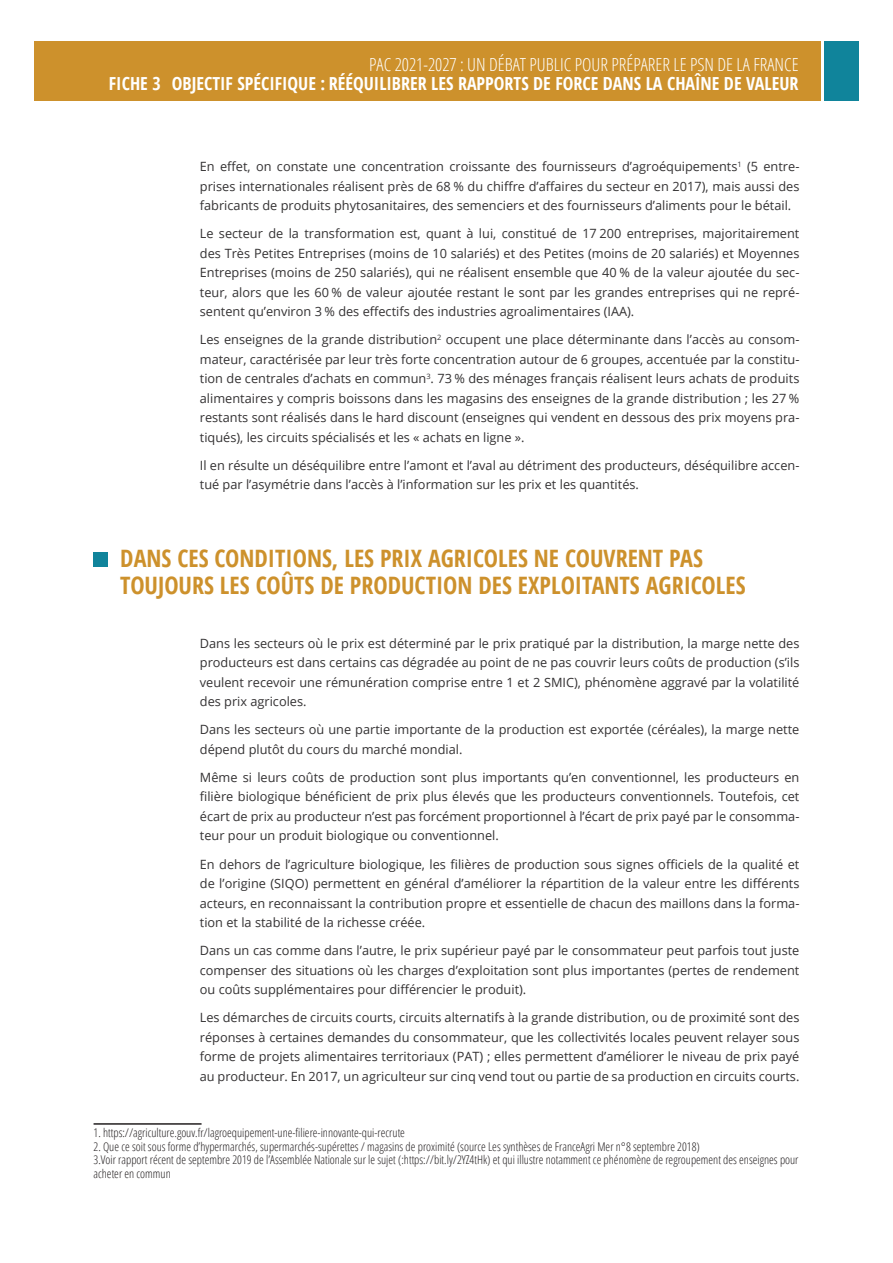
<style>
.page{position:relative;width:893px;height:1263px;background:#fff}
.page>*{position:absolute;margin:0;border:0;box-sizing:border-box;transform-origin:0 0}
._02_Inter{font:700 condensed 24px/27px "Open Sans";color:#cd912c}
._02_Inter-2{font:700 condensed 18px/19.5px "Open Sans";color:#fff;text-align:right}
._04_Texte{font:12.75px/19.5px "Open Sans";color:#343233;text-align:justify}
.Note_bas_de_page{font:300 condensed 12px/13.5px "Open Sans";color:#231f20}
.s1{font-weight:300}
</style>
<div class="page">
<div style="left:825px;top:42px;width:34px;height:59px;background:#10849b"></div>
<div style="left:34px;top:42px;width:786px;height:59px;background:#cd912c"></div>
<div style="left:94px;top:552px;width:14px;height:15px;background:#10849b"></div>
<hr style="left:94px;top:1123px;width:108px;height:2px;background:#231f20">
<p class="_02_Inter-2" style="left:109px;top:54px;width:691px"><span class="s1">PAC 2021-2027 : UN DÉBAT PUBLIC POUR PRÉPARER LE PSN DE LA FRANCE<br></span>FICHE 3 OBJECTIF SPÉCIFIQUE : RÉÉQUILIBRER LES RAPPORTS DE FORCE DANS LA CHAÎNE DE VALEUR</p>
<p class="_04_Texte" style="left:200px;top:157px;width:601px">En effet, on constate une concentration croissante des fournisseurs d’agroéquipements<sup>1</sup> (5 entre&shy;prises internationales réalisent près de 68 % du chiffre d’affaires du secteur en 2017), mais aussi des fabricants de produits phytosanitaires, des semenciers et des fournisseurs d’aliments pour le bétail.</p>
<p class="_04_Texte" style="left:200px;top:224px;width:601px">Le secteur de la transformation est, quant à lui, constitué de 17 200 entreprises, majoritairement des Très Petites Entreprises (moins de 10 salariés) et des Petites (moins de 20 salariés) et Moyennes Entreprises (moins de 250 salariés), qui ne réalisent ensemble que 40 % de la valeur ajoutée du sec&shy;teur, alors que les 60 % de valeur ajoutée restant le sont par les grandes entreprises qui ne repré&shy;sentent qu’environ 3 % des effectifs des industries agroalimentaires (IAA).</p>
<p class="_04_Texte" style="left:200px;top:330px;width:601px">Les enseignes de la grande distribution<sup>2</sup> occupent une place déterminante dans l’accès au consom&shy;mateur, caractérisée par leur très forte concentration autour de 6 groupes, accentuée par la constitu&shy;tion de centrales d’achats en commun<sup>3</sup>. 73 % des ménages français réalisent leurs achats de produits alimentaires y compris boissons dans les magasins des enseignes de la grande distribution ; les 27 % restants sont réalisés dans le hard discount (enseignes qui vendent en dessous des prix moyens pra&shy;tiqués), les circuits spécialisés et les « achats en ligne ».</p>
<p class="_04_Texte" style="left:200px;top:455px;width:601px">Il en résulte un déséquilibre entre l’amont et l’aval au détriment des producteurs, déséquilibre accen&shy;tué par l’asymétrie dans l’accès à l’information sur les prix et les quantités.</p>
<p class="_02_Inter" style="left:120px;top:545px;width:627px">DANS CES CONDITIONS, LES PRIX AGRICOLES NE COUVRENT PAS<br>TOUJOURS LES COÛTS DE PRODUCTION DES EXPLOITANTS AGRICOLES</p>
<p class="_04_Texte" style="left:200px;top:633px;width:601px">Dans les secteurs où le prix est déterminé par le prix pratiqué par la distribution, la marge nette des producteurs est dans certains cas dégradée au point de ne pas couvrir leurs coûts de production (s’ils veulent recevoir une rémunération comprise entre 1 et 2 SMIC), phénomène aggravé par la volatilité des prix agricoles.</p>
<p class="_04_Texte" style="left:200px;top:720px;width:601px">Dans les secteurs où une partie importante de la production est exportée (céréales), la marge nette dépend plutôt du cours du marché mondial.</p>
<p class="_04_Texte" style="left:200px;top:767px;width:601px">Même si leurs coûts de production sont plus importants qu’en conventionnel, les producteurs en filière biologique bénéficient de prix plus élevés que les producteurs conventionnels. Toutefois, cet écart de prix au producteur n’est pas forcément proportionnel à l’écart de prix payé par le consomma&shy;teur pour un produit biologique ou conventionnel.</p>
<p class="_04_Texte" style="left:200px;top:854px;width:601px">En dehors de l’agriculture biologique, les filières de production sous signes officiels de la qualité et de l’origine (SIQO) permettent en général d’améliorer la répartition de la valeur entre les différents acteurs, en reconnaissant la contribution propre et essentielle de chacun des maillons dans la forma&shy;tion et la stabilité de la richesse créée.</p>
<p class="_04_Texte" style="left:200px;top:940px;width:601px">Dans un cas comme dans l’autre, le prix supérieur payé par le consommateur peut parfois tout juste compenser des situations où les charges d’exploitation sont plus importantes (pertes de rendement ou coûts supplémentaires pour différencier le produit).</p>
<p class="_04_Texte" style="left:200px;top:1007px;width:601px">Les démarches de circuits courts, circuits alternatifs à la grande distribution, ou de proximité sont des réponses à certaines demandes du consommateur, que les collectivités locales peuvent relayer sous forme de projets alimentaires territoriaux (PAT) ; elles permettent d’améliorer le niveau de prix payé au producteur. En 2017, un agriculteur sur cinq vend tout ou partie de sa production en circuits courts.</p>
<p class="Note_bas_de_page" style="left:94px;top:1126px;width:313px">1. https://agriculture.gouv.fr/lagroequipement-une-filiere-innovante-qui-recrute</p>
<p class="Note_bas_de_page" style="left:94px;top:1139px;width:608px">2. Que ce soit sous forme d’hypermarchés, supermarchés-supérettes / magasins de proximité (source Les synthèses de FranceAgri Mer n°8 septembre 2018)</p>
<p class="Note_bas_de_page" style="left:94px;top:1153px;width:706px">3.Voir rapport récent de septembre 2019 de l’Assemblée Nationale sur le sujet (:https://bit.ly/2YZ4tHk) et qui illustre notamment ce phénomène de regroupement des enseignes pour acheter en commun</p>
</div>
